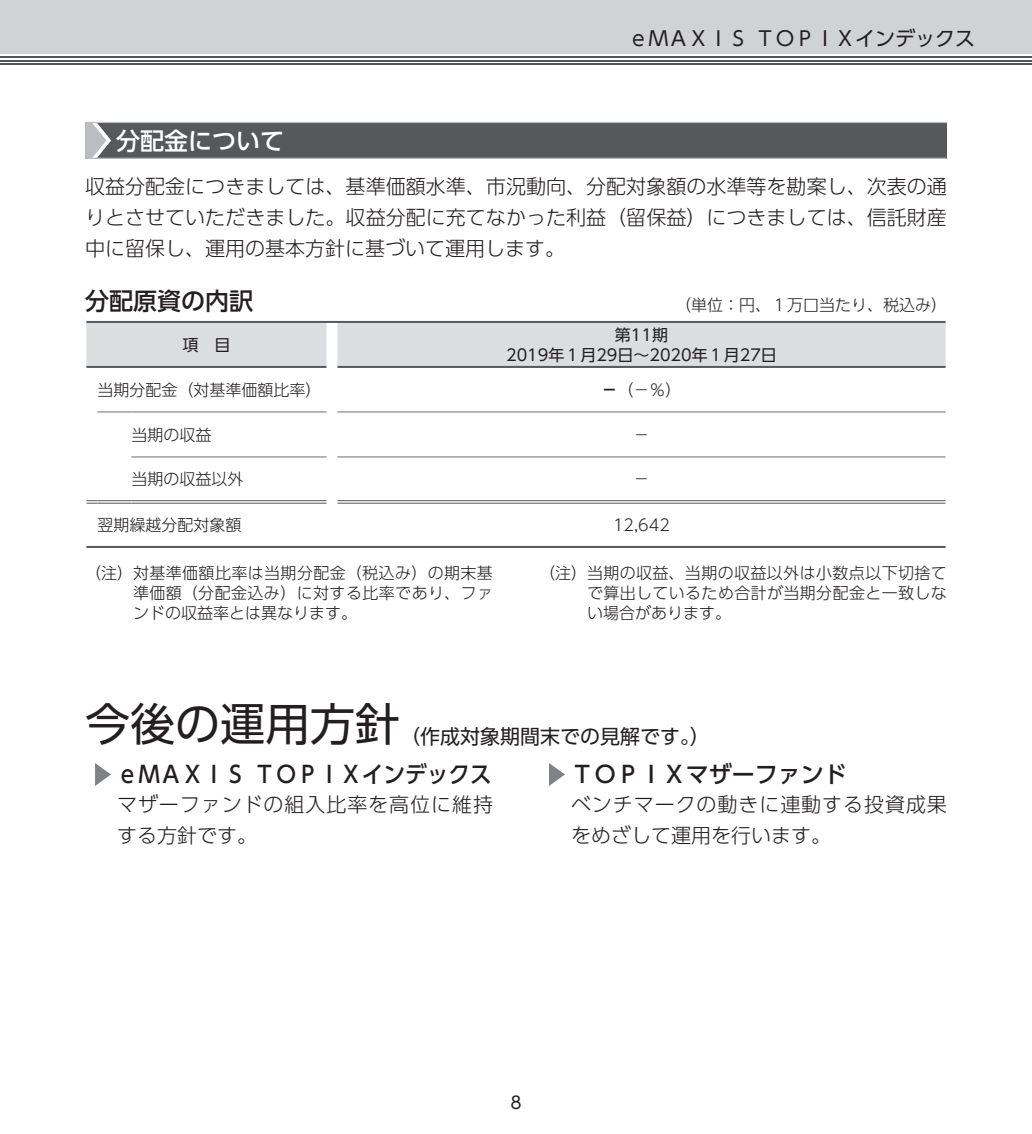
<style>
.page{position:relative;width:1032px;height:1134px;background:#fff}
.page>*{position:absolute;margin:0;border:0;box-sizing:border-box;transform-origin:0 0}
.t1{font:45px "UD Shin Go Pro Regular 90 msp RKSJ H";color:#231f20}
.t2{font:24px "UD Shin Go Pro Medium 90 msp RKSJ H";color:#fff}
.t3{font:24px "UD Shin Go Pro Medium 90 msp RKSJ H";color:#231f20}
.t4{font:23px "UD Shin Go Pro Medium 90 msp RKSJ H";color:#231f20;scale:.94 1}
.t5{font:23px "UD Shin Go Pro Medium 90 msp RKSJ H";color:#231f20}
.t6{font:20px/31px "UD Shin Go Pro Light 90 msp RKSJ H";color:#231f20;text-align:justify}
.t7{font:20px/31px "UD Shin Go Pro Light 90 msp RKSJ H";letter-spacing:.045em;color:#231f20}
.t8{font:20px "UD Shin Go Pro Regular 90 msp RKSJ H";color:#231f20}
.t9{font:17px "UD Shin Go Pro Regular 90 msp RKSJ H";color:#231f20}
.t10{font:16px/20px "UD Shin Go Pro Light 90 msp RKSJ H";letter-spacing:.025em;color:#231f20;text-align:justify}
.t11{font:16px "UD Shin Go Pro Light 90 msp RKSJ H";color:#231f20}
.t12{font:16px/20px "UD Shin Go Pro Regular 90 msp RKSJ H";color:#231f20;text-align:center}
.s1{font-family:"UD Shin Go Pro De Bold 90 msp RKSJ H"}
</style>
<div class="page">
<div style="left:0;top:0;width:1032px;height:54px;background:#d1d2d4"></div>
<hr style="left:0;top:63px;width:1032px;height:2px;background:#535355">
<hr style="left:0;top:60px;width:1032px;height:1px;background:#535355">
<hr style="left:0;top:56px;width:1032px;height:2px;background:#535355">
<div style="left:85px;top:122px;width:862px;height:36px;background:#57585a"></div>
<hr style="left:85px;top:158px;width:861px;height:1px;background:#bcbdc0">
<hr style="left:85px;top:122px;width:862px;height:1px;background:#bcbdc0">
<svg style="left:85px;top:123px;width:26px;height:35px"></svg>
<svg style="left:95px;top:763px;width:16px;height:23px"></svg>
<svg style="left:549px;top:763px;width:16px;height:23px"></svg>
<div style="left:86px;top:323px;width:859px;height:44px;background:#dcdddf"></div>
<hr style="left:337px;top:412px;width:608px;height:1px;background:#6c6d70">
<hr style="left:337px;top:457px;width:608px;height:1px;background:#6c6d70">
<hr style="left:131px;top:412px;width:195px;height:1px;background:#6c6d70">
<hr style="left:131px;top:457px;width:195px;height:1px;background:#6c6d70">
<hr style="left:86px;top:321px;width:859px;height:2px;background:#57585a">
<hr style="left:97px;top:412px;width:34px;height:1px;background:#6c6d70">
<hr style="left:86px;top:366px;width:240px;height:2px;background:#57585a">
<hr style="left:337px;top:366px;width:608px;height:2px;background:#57585a">
<hr style="left:86px;top:546px;width:859px;height:2px;background:#57585a">
<svg style="left:86px;top:500px;width:11px;height:4px"></svg>
<hr style="left:97px;top:500px;width:34px;height:1px;background:#57585a">
<hr style="left:97px;top:503px;width:34px;height:1px;background:#57585a">
<hr style="left:131px;top:500px;width:195px;height:1px;background:#57585a">
<hr style="left:131px;top:503px;width:195px;height:1px;background:#57585a">
<hr style="left:337px;top:500px;width:608px;height:1px;background:#57585a">
<hr style="left:337px;top:503px;width:608px;height:1px;background:#57585a">
<p class="t8" style="left:628px;top:31px;width:348px">ｅＭＡＸＩＳ ＴＯＰＩＸインデックス</p>
<h2 class="t2" style="left:116px;top:131px;width:170px">分配金について</h2>
<p class="t6" style="left:85px;top:173px;width:863px">収益分配金につきましては、基準価額水準、市況動向、分配対象額の水準等を勘案し、次表の通りとさせていただきました。収益分配に充てなかった利益（留保益）につきましては、信託財産中に留保し、運用の基本方針に基づいて運用します。</p>
<h2 class="t3" style="left:85px;top:292px;width:170px">分配原資の内訳</h2>
<p class="t11" style="left:675px;top:299px;width:273px">（単位：円、１万口当たり、税込み）</p>
<p class="t12" style="left:182px;top:337px;width:49px">項　目</p>
<p class="t12" style="left:506px;top:327px;width:272px">第11期<br>2019年１月29日～2020年１月27日</p>
<p class="t11" style="left:97px;top:384px;width:225px">当期分配金（対基準価額比率）</p>
<p class="t10" style="left:601px;top:382px;width:81px"><span class="s1">－</span>（－％）</p>
<p class="t10" style="left:131px;top:427px;width:81px">当期の収益</p>
<p class="t10" style="left:633px;top:427px;width:17px">－</p>
<p class="t11" style="left:131px;top:473px;width:113px">当期の収益以外</p>
<p class="t10" style="left:633px;top:471px;width:17px">－</p>
<p class="t11" style="left:97px;top:519px;width:145px">翌期繰越分配対象額</p>
<p class="t10" style="left:613px;top:517px;width:58px">12,642</p>
<p class="t10" style="left:133px;top:565px;width:361px;text-indent:-48px">（注） 対基準価額比率は当期分配金（税込み）の期末基準価額（分配金込み）に対する比率であり、ファンドの収益率とは異なります。</p>
<p class="t10" style="left:587px;top:565px;width:361px;text-indent:-48px">（注） 当期の収益、当期の収益以外は小数点以下切捨てで算出しているため合計が当期分配金と一致しない場合があります。</p>
<h1 class="t1" style="left:85px;top:707px;width:316px">今後の運用方針</h1>
<p class="t8" style="left:400px;top:728px;width:311px">（作成対象期間末での見解です。）</p>
<h3 class="t4" style="left:117px;top:766px;width:400px">ｅＭＡＸＩＳ ＴＯＰＩＸインデックス</h3>
<p class="t7" style="left:117px;top:791px;width:377px">マザーファンドの組入比率を高位に維持する方針です。</p>
<h3 class="t5" style="left:571px;top:766px;width:277px">ＴＯＰＩＸマザーファンド</h3>
<p class="t7" style="left:571px;top:791px;width:377px">ベンチマークの動きに連動する投資成果をめざして運用を行います。</p>
<p class="t9" style="left:510px;top:1096px;width:13px">8</p>
</div>
